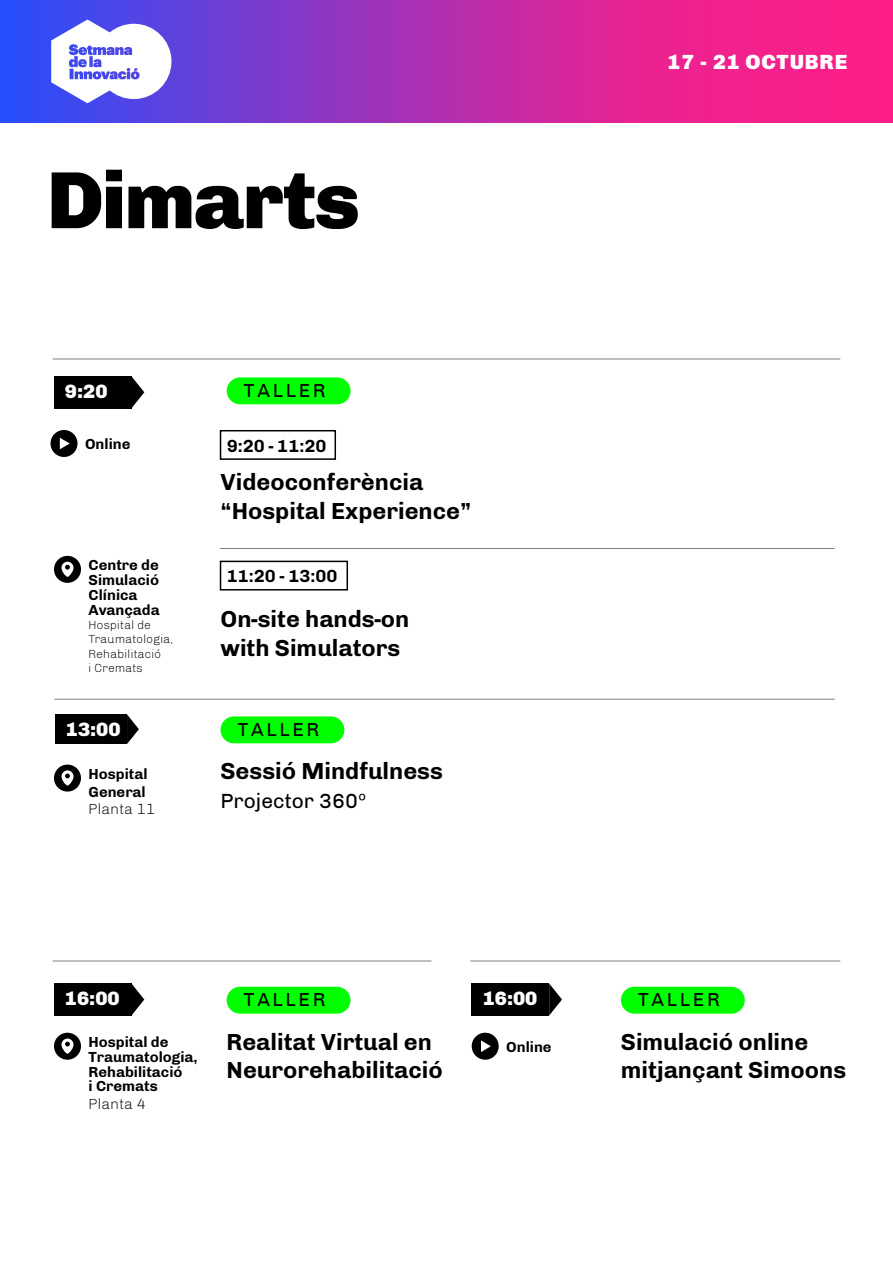
<style>
.page{position:relative;width:893px;height:1263px;background:#fff}
.page>*{position:absolute;margin:0;border:0;box-sizing:border-box;transform-origin:0 0}
.t1{font:900 81.3px "Chivo";letter-spacing:-.02em;color:#000}
.t2{font:700 23.85px/28.5px "Chivo";color:#000}
.t3{font:21px "Chivo";color:#000}
.t4{font:900 21px "Chivo";letter-spacing:.04em;color:#fff}
.t5{font:900 19.8px "Chivo";color:#fff}
.t6{font:19.2px "Chivo";letter-spacing:.14em;color:#000}
.t7{font:700 18px "Chivo";color:#000}
.t8{font:700 15px/14.9px "Chivo";color:#000}
.t9{font:300 15px "Chivo";color:#000}
.t10{font:300 12px/14.4px "Chivo";color:#000}
</style>
<div class="page">
<div style="left:54px;top:376px;width:77px;height:32px;background:#000"></div>
<div style="left:54px;top:983px;width:77px;height:32px;background:#000"></div>
<div style="left:472px;top:983px;width:77px;height:32px;background:#000"></div>
<div style="left:56px;top:714px;width:71px;height:30px;background:#000"></div>
<div style="left:227px;top:377px;width:124px;height:27px;background:#0f0;border-radius:13px"></div>
<div style="left:227px;top:987px;width:123px;height:27px;background:#0f0;border-radius:13px"></div>
<div style="left:621px;top:987px;width:124px;height:27px;background:#0f0;border-radius:13px"></div>
<div style="left:221px;top:716px;width:123px;height:27px;background:#0f0;border-radius:13px"></div>
<svg style="left:0;top:0;width:893px;height:123px"></svg>
<svg style="left:131px;top:376px;width:13px;height:32px"></svg>
<svg style="left:131px;top:983px;width:13px;height:32px"></svg>
<svg style="left:549px;top:983px;width:13px;height:32px"></svg>
<svg style="left:127px;top:714px;width:12px;height:30px"></svg>
<hr style="left:53px;top:359px;width:787px;height:1px;background:#808080">
<hr style="left:220px;top:548px;width:615px;height:1px;background:#808080">
<hr style="left:53px;top:961px;width:378px;height:1px;background:#808080">
<hr style="left:470px;top:961px;width:370px;height:1px;background:#808080">
<hr style="left:54px;top:699px;width:781px;height:1px;background:#808080">
<div style="left:54px;top:1033px;width:27px;height:27px;background:#000;border-radius:50%"></div>
<svg style="left:61px;top:1038px;width:13px;height:16px"></svg>
<div style="left:54px;top:556px;width:27px;height:27px;background:#000;border-radius:50%"></div>
<svg style="left:61px;top:562px;width:13px;height:15px"></svg>
<div style="left:54px;top:764px;width:27px;height:27px;background:#000;border-radius:50%"></div>
<svg style="left:61px;top:770px;width:13px;height:16px"></svg>
<div style="left:472px;top:1033px;width:27px;height:27px;background:#000;border-radius:50%"></div>
<svg style="left:481px;top:1040px;width:10px;height:12px"></svg>
<div style="left:51px;top:430px;width:27px;height:27px;background:#000;border-radius:50%"></div>
<svg style="left:60px;top:438px;width:10px;height:11px"></svg>
<div style="left:220px;top:430px;width:116px;height:30px;border:2px solid #000"></div>
<div style="left:220px;top:561px;width:128px;height:29px;border:2px solid #000"></div>
<svg style="left:51px;top:20px;width:120px;height:83px"></svg>
<h1 class="t1" style="left:47px;top:152px;width:314px">Dimarts</h1>
<p class="t5" style="left:65px;top:380px;width:44px">9:20</p>
<p class="t6" style="left:244px;top:379px;width:84px">TALLER</p>
<p class="t8" style="left:85px;top:436px;width:47px">Online</p>
<p class="t7" style="left:227px;top:435px;width:101px">9:20 - 11:20</p>
<p class="t2" style="left:220px;top:468px;width:252px">Videoconferència “Hospital Experience”</p>
<p class="t8" style="left:89px;top:557px;width:73px">Centre de<br>Simulació<br>Clínica<br>Avançada</p>
<p class="t10" style="left:89px;top:618px;width:86px">Hospital de<br>Traumatologia,<br>Rehabilitació<br>i Cremats</p>
<p class="t7" style="left:227px;top:565px;width:112px">11:20 - 13:00</p>
<p class="t2" style="left:220px;top:605px;width:190px">On-site hands-on with Simulators</p>
<p class="t5" style="left:66px;top:717px;width:56px">13:00</p>
<p class="t6" style="left:237px;top:718px;width:84px">TALLER</p>
<p class="t8" style="left:89px;top:764px;width:61px;line-height:17.9px">Hospital<br>General</p>
<p class="t9" style="left:89px;top:801px;width:68px">Planta 11</p>
<p class="t2" style="left:221px;top:757px;width:224px">Sessió Mindfulness</p>
<p class="t3" style="left:220px;top:788px;width:147px">Projector 360º</p>
<p class="t4" style="left:668px;top:49px;width:181px">17 - 21 OCTUBRE</p>
<p class="t5" style="left:65px;top:987px;width:56px">16:00</p>
<p class="t5" style="left:483px;top:987px;width:56px">16:00</p>
<p class="t6" style="left:243px;top:988px;width:84px">TALLER</p>
<p class="t6" style="left:638px;top:988px;width:84px">TALLER</p>
<p class="t8" style="left:89px;top:1034px;width:111px">Hospital de<br>Traumatologia,<br>Rehabilitació<br>i Cremats</p>
<p class="t9" style="left:89px;top:1095px;width:59px">Planta 4</p>
<p class="t2" style="left:227px;top:1027px;width:218px">Realitat Virtual en<br>Neurorehabilitació</p>
<p class="t2" style="left:621px;top:1027px;width:227px">Simulació online mitjançant Simoons</p>
<p class="t8" style="left:506px;top:1039px;width:47px">Online</p>
</div>
